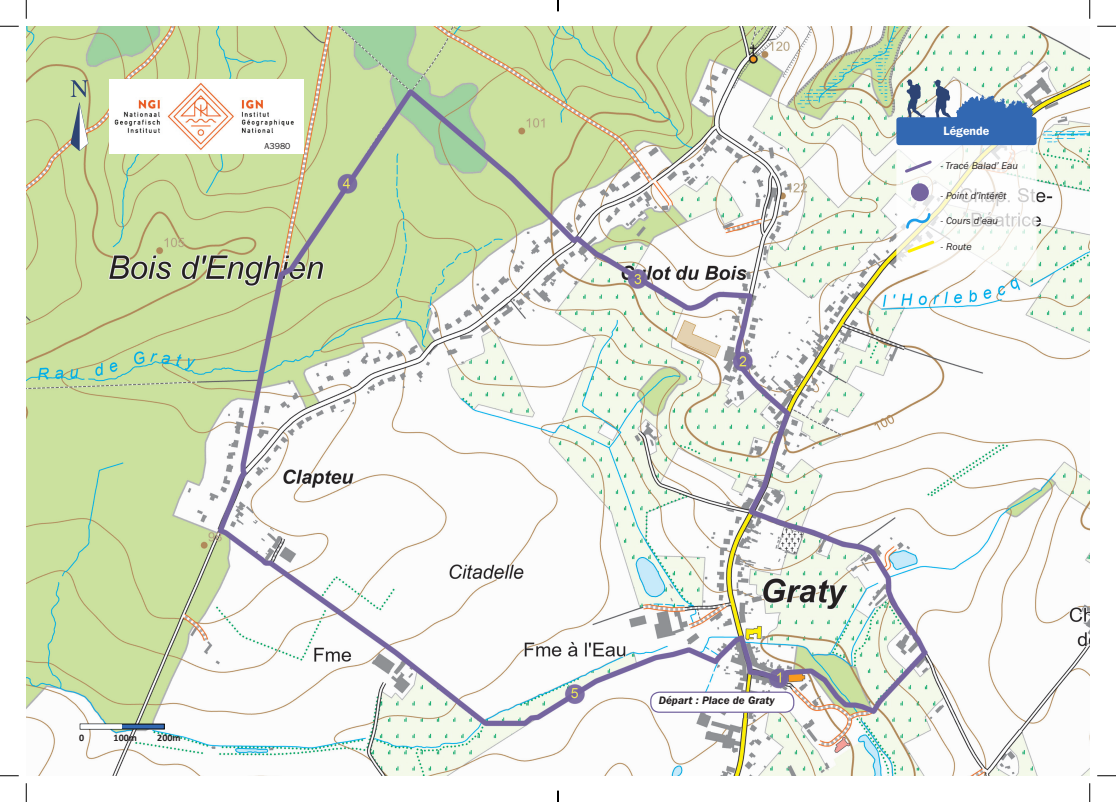
<style>
.page{position:relative;width:1116px;height:802px;background:#fff}
.page>*{position:absolute;margin:0;border:0;box-sizing:border-box;transform-origin:0 0}
.t1{font:600 12.12px "ITC Franklin Gothic Std";color:#fff}
.Texte{font:italic 600 11.25px "ITC Franklin Gothic Std";color:#231f20}
.t2{font:italic 10.12px "ITC Franklin Gothic Std";color:#231f20}
.t3{font:700 10px "Calibri";color:#231f20}
.t4{font:8.75px "ITC Franklin Gothic Std";color:#231f20}
</style>
<div class="page">
<img style="left:26px;top:26px;width:1063px;height:750px">
<svg style="left:906px;top:79px;width:19px;height:38px"></svg>
<svg style="left:932px;top:80px;width:102px;height:37px"></svg>
<svg style="left:896px;top:139px;width:140px;height:131px"></svg>
<div style="left:896px;top:117px;width:140px;height:28px;background:#3268b2;border-radius:3px"></div>
<div style="left:911px;top:183px;width:17px;height:18px;background:#75659f;border-radius:50%"></div>
<svg style="left:902px;top:158px;width:32px;height:17px"></svg>
<svg style="left:904px;top:212px;width:28px;height:18px"></svg>
<svg style="left:70px;top:80px;width:18px;height:71px"></svg>
<div style="left:650px;top:692px;width:143px;height:20px;background:#fff;border-radius:9px"></div>
<div style="left:650px;top:692px;width:144px;height:21px;border:1px solid #75659f;border-radius:9px"></div>
<svg style="left:122px;top:724px;width:42px;height:5px"></svg>
<svg style="left:80px;top:724px;width:42px;height:5px"></svg>
<img style="left:110px;top:79px;width:193px;height:75px">
<svg style="left:905px;top:238px;width:31px;height:17px"></svg>
<svg style="left:0;top:25px;width:19px;height:2px"></svg>
<svg style="left:1097px;top:25px;width:18px;height:2px"></svg>
<svg style="left:0;top:775px;width:19px;height:1px"></svg>
<svg style="left:1097px;top:775px;width:18px;height:1px"></svg>
<svg style="left:25px;top:0;width:2px;height:19px"></svg>
<svg style="left:25px;top:783px;width:2px;height:19px"></svg>
<svg style="left:1089px;top:0;width:1px;height:19px"></svg>
<svg style="left:1089px;top:783px;width:1px;height:19px"></svg>
<svg style="left:557px;top:0;width:2px;height:11px"></svg>
<svg style="left:557px;top:791px;width:2px;height:11px"></svg>
<p class="t4" style="left:265px;top:141px;width:27px">A3980</p>
<p class="t3" style="left:79px;top:730px;width:7px">0</p>
<p class="t3" style="left:114px;top:730px;width:25px">100m</p>
<p class="t3" style="left:157px;top:730px;width:25px">200m</p>
<p class="t1" style="left:943px;top:124px;width:47px">Légende</p>
<p class="t2" style="left:940px;top:160px;width:79px">- Tracé Balad’ Eau</p>
<p class="t2" style="left:940px;top:190px;width:67px">- Point d’intérêt</p>
<p class="t2" style="left:940px;top:215px;width:59px">- Cours d’eau</p>
<p class="t2" style="left:940px;top:241px;width:32px">- Route</p>
<p class="Texte" style="left:658px;top:694px;width:117px">Départ : Place de Graty</p>
</div>
